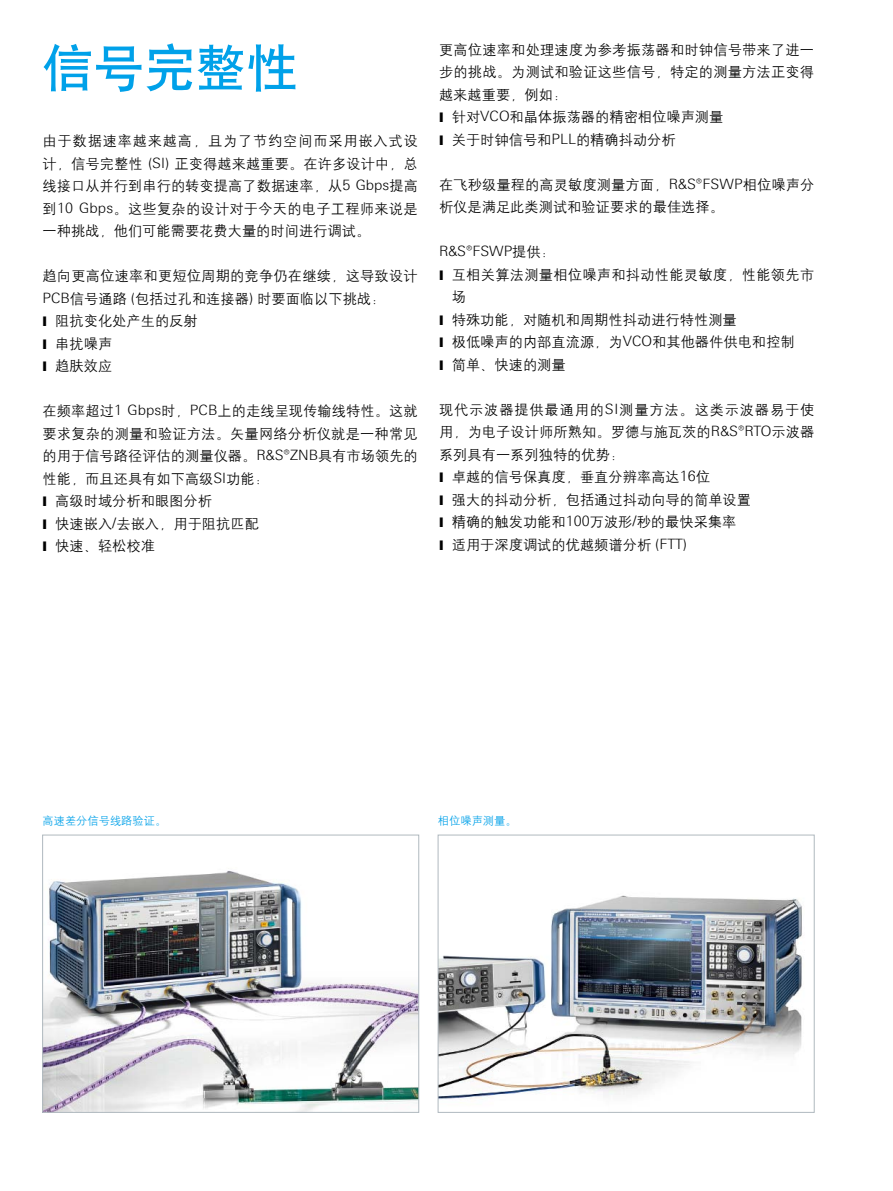
<style>
.page{position:relative;width:893px;height:1191px;background:#fff}
.page>*{position:absolute;margin:0;border:0;box-sizing:border-box;transform-origin:0 0}
.正文{font:51px "H Yb 1 gj";color:#00a1e9}
.正文-2{font:14.25px/22.5px "H Yg 2 gj";letter-spacing:.005em;color:#000;text-align:justify}
.标点号{font:14.25px "H Yg 2 gj";color:#000}
.标点号-2{font:14.25px/22.5px "H Yg 2 gj";letter-spacing:.02em;color:#000}
.正文-3{font:300 14.25px "Linotype Univers 330";color:#000}
.正文-4{font:11.25px "H Yg 2 gj";color:#00a1e9}
.s1{font-family:"Linotype Univers 330";font-weight:300}
.s2{font-family:"H Yg 2 gj";font-weight:400}
</style>
<div class="page">
<img style="left:44px;top:871px;width:373px;height:239px">
<div style="left:42px;top:834px;width:377px;height:278px;border:1px solid #b0b9bf"></div>
<img style="left:440px;top:895px;width:362px;height:208px">
<div style="left:438px;top:834px;width:376px;height:278px;border:1px solid #b0b9bf"></div>
<p class="正文" style="left:43px;top:42px;width:257px">信号完整性</p>
<p class="正文-2" style="left:43px;top:130px;width:377px">由于数据速率越来越高，且为了节约空间而采用嵌入式设计，信号完整性 <span class="s1">(SI)</span> 正变得越来越重要。在许多设计中，总线接口从并行到串行的转变提高了数据速率，从<span class="s1">5 Gbps</span>提高到<span class="s1">10 Gbps</span>。这些复杂的设计对于今天的电子工程师来说是一种挑战，他们可能需要花费大量的时间进行调试。</p>
<p class="正文-2" style="left:43px;top:265px;width:377px">趋向更高位速率和更短位周期的竞争仍在继续，这导致设计<br><span class="s1">PCB</span>信号通路 <span class="s1">(</span>包括过孔和连接器<span class="s1">)</span> 时要面临以下挑战：</p>
<p class="标点号" style="left:55px;top:314px;width:144px">阻抗变化处产生的反射</p>
<p class="标点号" style="left:55px;top:336px;width:59px">串扰噪声</p>
<p class="标点号" style="left:55px;top:359px;width:59px">趋肤效应</p>
<p class="正文-2" style="left:43px;top:400px;width:377px">在频率超过<span class="s1">1 Gbps</span>时，<span class="s1">PCB</span>上的走线呈现传输线特性。这就要求复杂的测量和验证方法。矢量网络分析仪就是一种常见的用于信号路径评估的测量仪器。<span class="s1">R&amp;S®ZNB</span>具有市场领先的性能，而且还具有如下高级<span class="s1">SI</span>功能：</p>
<p class="标点号" style="left:55px;top:494px;width:158px">高级时域分析和眼图分析</p>
<p class="标点号" style="left:55px;top:516px;width:205px">快速嵌入<span class="s1">/</span>去嵌入，用于阻抗匹配</p>
<p class="标点号" style="left:55px;top:539px;width:101px">快速、轻松校准</p>
<p class="正文-2" style="left:439px;top:38px;width:377px">更高位速率和处理速度为参考振荡器和时钟信号带来了进一步的挑战。为测试和验证这些信号，特定的测量方法正变得越来越重要，例如：</p>
<p class="标点号" style="left:452px;top:110px;width:273px">针对<span class="s1">VCO</span>和晶体振荡器的精密相位噪声测量</p>
<p class="标点号" style="left:452px;top:132px;width:225px">关于时钟信号和<span class="s1">PLL</span>的精确抖动分析</p>
<p class="正文-2" style="left:439px;top:173px;width:377px">在飞秒级量程的高灵敏度测量方面，<span class="s1">R&amp;S®FSWP</span>相位噪声分析仪是满足此类测试和验证要求的最佳选择。</p>
<p class="正文-3" style="left:439px;top:243px;width:118px">R&amp;S®FSWP<span class="s2">提供：</span></p>
<p class="标点号-2" style="left:452px;top:263px;width:364px">互相关算法测量相位噪声和抖动性能灵敏度，性能领先市场</p>
<p class="标点号" style="left:452px;top:312px;width:286px">特殊功能，对随机和周期性抖动进行特性测量</p>
<p class="标点号" style="left:452px;top:335px;width:344px">极低噪声的内部直流源，为<span class="s1">VCO</span>和其他器件供电和控制</p>
<p class="标点号" style="left:452px;top:357px;width:115px">简单、快速的测量</p>
<p class="正文-2" style="left:439px;top:398px;width:377px">现代示波器提供最通用的<span class="s1">SI</span>测量方法。这类示波器易于使用，为电子设计师所熟知。罗德与施瓦茨的<span class="s1">R&amp;S®RTO</span>示波器系列具有一系列独特的优势：</p>
<p class="标点号" style="left:452px;top:470px;width:260px">卓越的信号保真度，垂直分辨率高达<span class="s1">16</span>位</p>
<p class="标点号" style="left:452px;top:492px;width:301px">强大的抖动分析，包括通过抖动向导的简单设置</p>
<p class="标点号" style="left:452px;top:515px;width:286px">精确的触发功能和<span class="s1">100</span>万波形<span class="s1">/</span>秒的最快采集率</p>
<p class="标点号" style="left:452px;top:537px;width:237px">适用于深度调试的优越频谱分析 <span class="s1">(FTT)</span></p>
<p class="正文-4" style="left:43px;top:814px;width:125px">高速差分信号线路验证。</p>
<p class="正文-4" style="left:438px;top:814px;width:80px">相位噪声测量。</p>
</div>
